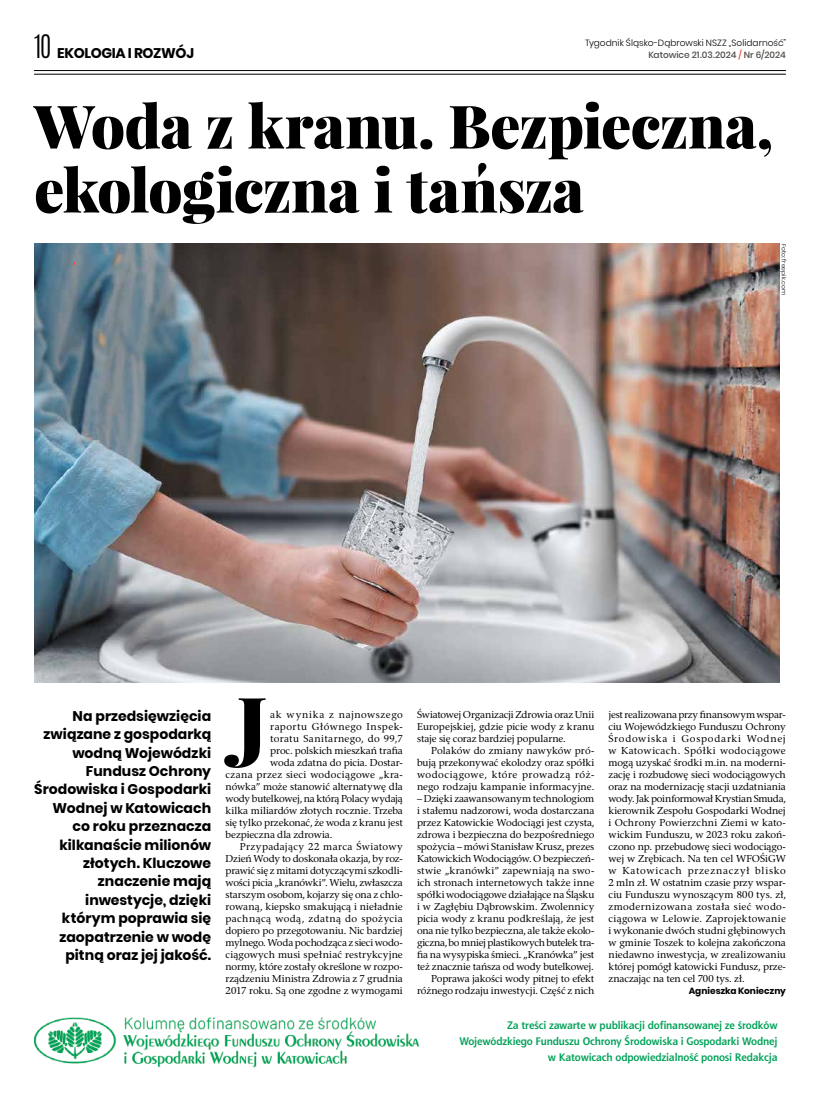
<style>
.page{position:relative;width:820px;height:1106px;background:#fff}
.page>*{position:absolute;margin:0;border:0;box-sizing:border-box;transform-origin:0 0}
.t1{font:900 77.7px "Playfair Display";color:#000}
.t2{font:900 60px/64px "Playfair Display";letter-spacing:-.015em;color:#000}
.t3{font:700 14px/18.4px "Poppins";color:#000;text-align:right}
.t4{font:700 14px "Poppins";letter-spacing:-.025em;color:#000}
.t5{font:700 11px/16px "Aerton EFN";letter-spacing:-.01em;color:#00a158;text-align:right}
.t6{font:10px/12px "Rashel EFN";letter-spacing:-.005em;color:#000;text-align:justify}
.t7{font:10px "Rashel EFN";letter-spacing:.035em;color:#000}
.t8{font:10px "Rashel EFN";letter-spacing:.04em;color:#000}
.t9{font:10px "Rashel EFN";letter-spacing:-.03em;color:#000}
.t10{font:10px "Rashel EFN";letter-spacing:.015em;color:#000}
.t11{font:10px "Rashel EFN";letter-spacing:.045em;color:#000}
.t12{font:10px "Rashel EFN";letter-spacing:.055em;color:#000}
.t13{font:300 9px "Poppins";color:#000}
.t14{font:500 9px "Poppins";color:#4f4a46}
.t15{font:700 9px "Poppins";letter-spacing:.005em;color:#000}
.t16{font:300 6px "Poppins";letter-spacing:.015em;color:#000}
.s1{font-family:"Antonio";font-weight:300;font-size:27px}
.s2{color:#f13c3c}
</style>
<div class="page">
<img style="left:34px;top:244px;width:745px;height:438px">
<img style="left:34px;top:1017px;width:386px;height:51px">
<hr style="left:34px;top:70px;width:751px;height:1px;background:#000">
<hr style="left:34px;top:74px;width:751px;height:1px;background:#000">
<h3 class="t4" style="left:34px;top:45px;width:121px"><span class="s1">10</span> ekologia i rozw</h3>
<h3 class="t3" style="left:175px;top:44px;width:20px">ój</h3>
<p class="t14" style="left:648px;top:50px;width:139px">Katowice 21.03.2024 <span class="s2">/</span> Nr 6/2024</p>
<p class="t13" style="left:585px;top:38px;width:202px">Tygodnik Śląsko-Dąbrowski NSZZ „Solidarność”</p>
<h2 class="t2" style="left:34px;top:93px;width:740px">Woda z kranu. Bezpieczna, ekologiczna i tańsza</h2>
<p class="t16" style="left:787px;top:244px;width:52px;rotate:90deg">Foto: freepik.com</p>
<p class="t3" style="left:34px;top:707px;width:178px">Na przedsięwzięcia związane z gospodarką wodną Wojewódzki<br>Fundusz Ochrony<br>Środowiska i Gospodarki<br>Wodnej w Katowicach co roku przeznacza kilkanaście milionów złotych. Kluczowe znaczenie mają inwestycje, dzięki którym poprawia się zaopatrzenie w wodę pitną oraz jej jakość.</p>
<h1 class="t1" style="left:237px;top:674px;width:32px">J</h1>
<p class="t12" style="left:270px;top:708px;width:134px">ak wynika z najnowszego</p>
<p class="t11" style="left:270px;top:720px;width:134px">raportu Głównego Inspek-</p>
<p class="t8" style="left:270px;top:732px;width:134px">toratu Sanitarnego, do 99,7</p>
<p class="t6" style="left:270px;top:744px;width:134px">proc. polskich mieszkań trafia</p>
<p class="t6" style="left:270px;top:756px;width:134px">woda zdatna do picia. Dostar-</p>
<p class="t7" style="left:225px;top:768px;width:179px">czana przez sieci wodociągowe „kra-</p>
<p class="t6" style="left:225px;top:780px;width:179px">nówka” może stanowić alternatywę dla</p>
<p class="t9" style="left:225px;top:792px;width:179px">wody butelkowej, na którą Polacy wydają</p>
<p class="t6" style="left:225px;top:804px;width:179px">kilka miliardów złotych rocznie. Trzeba</p>
<p class="t6" style="left:225px;top:816px;width:179px">się tylko przekonać, że woda z kranu jest</p>
<p class="t6" style="left:225px;top:828px;width:108px">bezpieczna dla zdrowia.</p>
<p class="t7" style="left:240px;top:840px;width:164px">Przypadający 22 marca Światowy</p>
<p class="t6" style="left:225px;top:852px;width:179px">Dzień Wody to doskonała okazja, by roz-</p>
<p class="t6" style="left:225px;top:864px;width:179px">prawić się z mitami dotyczącymi szkodli-</p>
<p class="t6" style="left:225px;top:876px;width:179px">wości picia „kranówki”. Wielu, zwłaszcza</p>
<p class="t6" style="left:225px;top:888px;width:179px">starszym osobom, kojarzy się ona z chlo-</p>
<p class="t6" style="left:225px;top:900px;width:179px">rowaną, kiepsko smakującą i nieładnie</p>
<p class="t8" style="left:225px;top:912px;width:179px">pachnącą wodą, zdatną do spożycia</p>
<p class="t6" style="left:225px;top:924px;width:179px">dopiero po przegotowaniu. Nic bardziej</p>
<p class="t6" style="left:225px;top:936px;width:179px">mylnego. Woda pochodząca z sieci wodo-</p>
<p class="t10" style="left:225px;top:948px;width:179px">ciągowych musi spełniać restrykcyjne</p>
<p class="t6" style="left:225px;top:960px;width:179px">normy, które zostały określone w rozpo-</p>
<p class="t6" style="left:225px;top:972px;width:179px">rządzeniu Ministra Zdrowia z 7 grudnia</p>
<p class="t6" style="left:225px;top:984px;width:179px">2017 roku. Są one zgodne z wymogami</p>
<p class="t6" style="left:417px;top:708px;width:179px">Światowej Organizacji Zdrowia oraz Unii Europejskiej, gdzie picie wody z kranu staje się coraz bardziej popularne.</p>
<p class="t6" style="left:417px;top:744px;width:179px;text-indent:14px">Polaków do zmiany nawyków pró&shy;bują przekonywać ekolodzy oraz spółki wodociągowe, które prowadzą róż&shy;nego rodzaju kampanie informacyjne.</p>
<p class="t6" style="left:417px;top:792px;width:179px;text-align:right">– Dzięki zaawansowanym technologiom i stałemu nadzorowi, woda dostarczana przez Katowickie Wodociągi jest czysta, zdrowa i bezpieczna do bezpośredniego spożycia – mówi Stanisław Krusz, prezes Katowickich Wodociągów. O bezpieczeń&shy;stwie „kranówki” zapewniają na swo&shy;ich stronach internetowych także inne spółki wodociągowe działające na Śląsku i w Zagłębiu Dąbrowskim. Zwolennicy picia wody z kranu podkreślają, że jest ona nie tylko bezpieczna, ale także ekolo&shy;giczna, bo mniej plastikowych butelek tra&shy;fia na wysypiska śmieci. „Kranówka” jest też znacznie tańsza od wody butelkowej.<br>Poprawa jakości wody pitnej to efekt różnego rodzaju inwestycji. Część z nich</p>
<p class="t6" style="left:608px;top:708px;width:179px">jest realizowana przy finansowym wspar&shy;ciu Wojewódzkiego Funduszu Ochrony Środowiska i Gospodarki Wodnej w Katowicach. Spółki wodociągowe mogą uzyskać środki m.in. na moderni&shy;zację i rozbudowę sieci wodociągowych oraz na modernizację stacji uzdatniania wody. Jak poinformował Krystian Smuda, kierownik Zespołu Gospodarki Wodnej i Ochrony Powierzchni Ziemi w kato&shy;wickim Funduszu, w 2023 roku zakoń&shy;czono np. przebudowę sieci wodociągo&shy;wej w Zrębicach. Na ten cel WFOŚiGW w Katowicach przeznaczył blisko 2 mln zł. W ostatnim czasie przy wspar&shy;ciu Funduszu wynoszącym 800 tys. zł, zmodernizowana została sieć wodo&shy;ciągowa w Lelowie. Zaprojektowanie i wykonanie dwóch studni głębinowych w gminie Toszek to kolejna zakończona niedawno inwestycja, w zrealizowaniu której pomógł katowicki Fundusz, prze&shy;znaczając na ten cel 700 tys. zł.</p>
<p class="t15" style="left:688px;top:986px;width:99px">Agnieszka Konieczny</p>
<p class="t5" style="left:459px;top:1017px;width:319px">Za treści zawarte w publikacji dofinansowanej ze środków<br>Wojewódzkiego Funduszu Ochrony Środowiska i Gospodarki Wodnej w Katowicach odpowiedzialność ponosi Redakcja</p>
</div>
